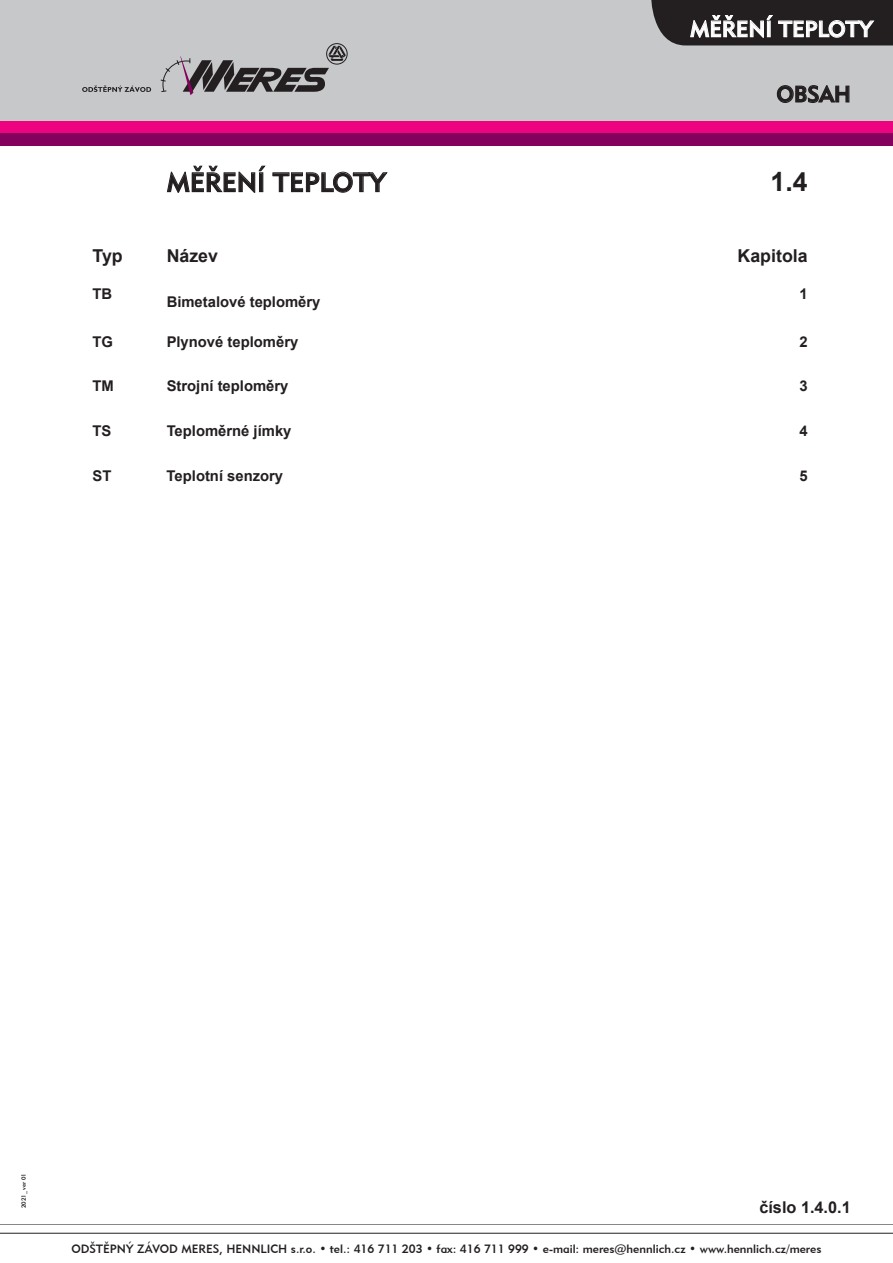
<style>
.page{position:relative;width:893px;height:1263px;background:#fff}
.page>*{position:absolute;margin:0;border:0;box-sizing:border-box;transform-origin:0 0}
.t1{font:26.7px "Geometric 415 CE Medium A";color:#231f20}
.t2{font:700 26.7px "Arial";color:#231f20}
.t3{font:22.2px "Geometric 415 CE Medium A";color:#fff}
.t4{font:22.2px "Geometric 415 CE Medium A";color:#231f20}
.t5{font:700 17.7px "Arial";color:#231f20}
.t6{font:700 16.35px "Arial";color:#231f20}
.t7{font:700 14.85px "Arial";color:#231f20}
.t8{font:12px "Geometric 415 CE Medium A";color:#231f20}
.t9{font:6px "Geometric 415 CE Medium A";color:#231f20}
</style>
<div class="page">
<hr style="left:0;top:1233px;width:893px;height:1px;background:#231f20">
<div style="left:0;top:0;width:893px;height:121px;background:#c7c8ca"></div>
<div style="left:0;top:121px;width:893px;height:13px;background:#ed0280"></div>
<div style="left:0;top:134px;width:893px;height:12px;background:#85015e"></div>
<hr style="left:0;top:1224px;width:893px;height:1px;background:#231f20">
<svg style="left:82px;top:85px;width:69px;height:7px"></svg>
<svg style="left:160px;top:46px;width:186px;height:49px"></svg>
<div style="left:326px;top:43px;width:21px;height:21px;border:1px solid #231f20;border-radius:50%"></div>
<svg style="left:776px;top:85px;width:74px;height:18px"></svg>
<svg style="left:167px;top:165px;width:99px;height:28px"></svg>
<svg style="left:272px;top:171px;width:116px;height:22px"></svg>
<svg style="left:651px;top:0;width:242px;height:45px;background:#3c3839"></svg>
<h2 class="t3" style="left:690px;top:15px;width:184px">MÌØENÍ TEPLOTY</h2>
<h2 class="t3" style="left:793px;top:15px;width:60px">LAKU</h2>
<h2 class="t4" style="left:777px;top:81px;width:76px">OBSAH</h2>
<h1 class="t1" style="left:167px;top:166px;width:220px">MÌØENÍ TEPLOTY</h1>
<h1 class="t2" style="left:771px;top:164px;width:39px">1.4</h1>
<h3 class="t5" style="left:93px;top:245px;width:32px">Typ</h3>
<h3 class="t5" style="left:167px;top:245px;width:53px">Název</h3>
<h3 class="t5" style="left:738px;top:245px;width:72px">Kapitola</h3>
<p class="t7" style="left:93px;top:284px;width:21px">TB</p>
<p class="t7" style="left:167px;top:292px;width:155px">Bimetalové teploměry</p>
<p class="t7" style="left:799px;top:284px;width:10px">1</p>
<p class="t7" style="left:93px;top:332px;width:22px">TG</p>
<p class="t7" style="left:167px;top:332px;width:133px">Plynové teploměry</p>
<p class="t7" style="left:799px;top:332px;width:10px">2</p>
<p class="t7" style="left:93px;top:376px;width:23px">TM</p>
<p class="t7" style="left:167px;top:376px;width:123px">Strojní teploměry</p>
<p class="t7" style="left:799px;top:376px;width:10px">3</p>
<p class="t7" style="left:93px;top:421px;width:20px">TS</p>
<p class="t7" style="left:167px;top:421px;width:126px">Teploměrné jímky</p>
<p class="t7" style="left:799px;top:421px;width:10px">4</p>
<p class="t7" style="left:92px;top:466px;width:20px">ST</p>
<p class="t7" style="left:167px;top:466px;width:118px">Teplotní senzory</p>
<p class="t7" style="left:799px;top:466px;width:10px">5</p>
<p class="t9" style="left:20px;top:1208px;width:36px;rotate:-90deg">2021_ ver 01</p>
<h3 class="t6" style="left:759px;top:1196px;width:93px">číslo 1.4.0.1</h3>
<p class="t8" style="left:71px;top:1241px;width:752px">ODŠTĚPNÝ ZÁVOD MERES, HENNLICH s.r.o. • tel.: 416 711 203 • fax: 416 711 999 • e-mail: meres@hennlich.cz • www.hennlich.cz/meres</p>
</div>
